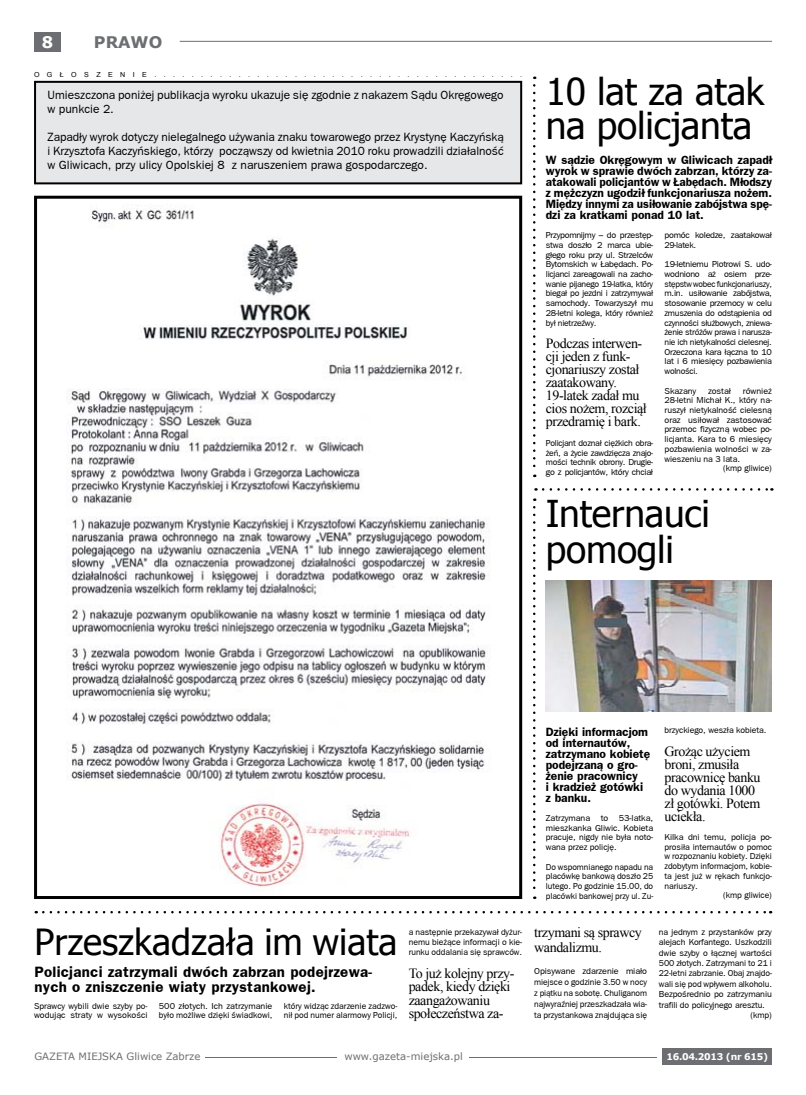
<style>
.page{position:relative;width:806px;height:1095px;background:#fff}
.page>*{position:absolute;margin:0;border:0;box-sizing:border-box;transform-origin:0 0}
.t1{font:37px/34.6px "Tahoma";letter-spacing:-.005em;color:#000}
.t2{font:36px "Tahoma";color:#000}
.t3{font:700 16px "Verdana";color:#6d6e71}
.t4{font:700 16px "Verdana";color:#fff}
.t5{font:700 15px/15.2px "Frankfurt Gothic";letter-spacing:.02em;color:#000}
.t6{font:14px/13px "Times New Roman";letter-spacing:-.03em;color:#000}
.t7{font:700 12px/11px "Frankfurt Gothic";color:#000}
.t8{font:12px/14px "Frankfurt Gothic";color:#000}
.t9{font:10.1px "Verdana";color:#6d6e71}
.t10{font:700 9.3px "Verdana";letter-spacing:-.03em;color:#fff}
.t11{font:8.7px/9.7px "Frankfurt Gothic";letter-spacing:-.005em;color:#000;text-align:justify}
.t12{font:8.7px/9.7px "Frankfurt Gothic";letter-spacing:-.03em;color:#000}
.t13{font:6.9px "Arial";letter-spacing:1.04em;color:#000}
</style>
<div class="page">
<hr style="left:205px;top:1056px;width:131px;height:1px;background:#6d6e71">
<hr style="left:469px;top:1056px;width:187px;height:1px;background:#6d6e71">
<hr style="left:180px;top:41px;width:591px;height:1px;background:#6d6e71">
<div style="left:662px;top:1047px;width:109px;height:17px;background:#6d6e71"></div>
<div style="left:34px;top:32px;width:27px;height:19px;background:#6d6e71"></div>
<svg style="left:533px;top:85px;width:2px;height:392px"></svg>
<img style="left:66px;top:208px;width:422px;height:680px">
<div style="left:34px;top:196px;width:488px;height:702px;border:3px solid #000"></div>
<div style="left:35px;top:82px;width:486px;height:101px;background:#e6e7e8"></div>
<div style="left:34px;top:81px;width:488px;height:103px;border:2px solid #000"></div>
<svg style="left:533px;top:507px;width:2px;height:391px"></svg>
<svg style="left:542px;top:488px;width:229px;height:2px"></svg>
<img style="left:545px;top:580px;width:226px;height:131px">
<svg style="left:43px;top:911px;width:727px;height:2px"></svg>
<h3 class="t4" style="left:42px;top:32px;width:13px">8</h3>
<h3 class="t3" style="left:94px;top:32px;width:70px">PRAWO</h3>
<p class="t13" style="left:34px;top:69px;width:489px">OGŁOSZENIE........................................</p>
<h3 class="t8" style="left:47px;top:87px;width:457px">Umieszczona poniżej publikacja wyroku ukazuje się zgodnie z nakazem Sądu Okręgowego w punkcie 2.</h3>
<p class="t8" style="left:47px;top:129px;width:457px;text-align:justify">Zapadły wyrok dotyczy nielegalnego używania znaku towarowego przez Krystynę Kaczyńską i Krzysztofa Kaczyńskiego, którzy począwszy od kwietnia 2010 roku prowadzili działalność w Gliwicach, przy ulicy Opolskiej 8 z naruszeniem prawa gospodarczego.</p>
<h1 class="t1" style="left:545px;top:72px;width:220px">10 lat za atak na policjanta</h1>
<p class="t7" style="left:545px;top:154px;width:227px;text-align:justify">W sądzie Okręgowym w Gliwicach zapadł wyrok w sprawie dwóch zabrzan, którzy za&shy;atakowali policjantów w Łabędach. Młodszy z mężczyzn ugodził funkcjonariusza nożem.<br>Między innymi za usiłowanie zabójstwa spę&shy;dzi za kratkami ponad 10 lat.</p>
<p class="t11" style="left:545px;top:230px;width:109px">Przypomnijmy – do przestęp&shy;stwa doszło 2 marca ubie&shy;głego roku przy ul. Strzelców Bytomskich w Łabędach. Po&shy;licjanci zareagowali na zacho&shy;wanie pijanego 19-latka, który biegał po jezdni i zatrzymywał samochody. Towarzyszył mu 28-letni kolega, który również był nietrzeźwy.</p>
<h3 class="t6" style="left:545px;top:337px;width:102px">Podczas interwen&shy;cji jeden z funk&shy;cjonariuszy został zaatakowany.<br>19-latek zadał mu cios nożem, rozciął przedramię i bark.</h3>
<p class="t11" style="left:545px;top:438px;width:109px">Policjant doznał ciężkich obra&shy;żeń, a życie zawdzięcza znajo&shy;mości technik obrony. Drugie&shy;go z policjantów, który chciał</p>
<p class="t12" style="left:664px;top:230px;width:109px">pomóc koledze, zaatakował<br>29-latek.</p>
<p class="t11" style="left:664px;top:259px;width:109px">19-letniemu Piotrowi S. udo&shy;wodniono aż osiem prze&shy;stępstw wobec funkcjonariuszy, m.in. usiłowanie zabójstwa, stosowanie przemocy w celu zmuszenia do odstąpienia od czynności służbowych, zniewa&shy;żenie stróżów prawa i narusza&shy;nie ich nietykalności cielesnej.<br>Orzeczona kara łączna to 10 lat i 6 miesięcy pozbawienia wolności.</p>
<p class="t11" style="left:664px;top:385px;width:33px">Skazany</p>
<p class="t11" style="left:707px;top:385px;width:24px">został</p>
<p class="t11" style="left:742px;top:385px;width:31px">również</p>
<p class="t11" style="left:664px;top:395px;width:109px">28-letni Michał K., który na-</p>
<p class="t11" style="left:664px;top:405px;width:109px">ruszył nietykalność cielesną</p>
<p class="t11" style="left:664px;top:414px;width:109px">oraz usiłował zastosować</p>
<p class="t11" style="left:664px;top:424px;width:109px">przemoc fizyczną wobec po-</p>
<p class="t11" style="left:664px;top:434px;width:109px">licjanta. Kara to 6 miesięcy</p>
<p class="t11" style="left:664px;top:444px;width:109px">pozbawienia wolności w za-</p>
<p class="t11" style="left:664px;top:453px;width:77px">wieszeniu na 3 lata.</p>
<p class="t11" style="left:722px;top:463px;width:50px">(kmp gliwice)</p>
<h1 class="t1" style="left:545px;top:493px;width:165px;line-height:36.6px">Internauci pomogli</h1>
<h2 class="t2" style="left:34px;top:917px;width:364px">Przeszkadzała im wiata</h2>
<h3 class="t5" style="left:34px;top:963px;width:339px">Policjanci zatrzymali dwóch zabrzan podejrzewa&shy;nych o zniszczenie wiaty przystankowej.</h3>
<p class="t11" style="left:34px;top:1000px;width:115px">Sprawcy wybili dwie szyby po&shy;wodując straty w wysokości</p>
<p class="t11" style="left:159px;top:1000px;width:115px">500 złotych. Ich zatrzymanie było możliwe dzięki świadkowi,</p>
<p class="t11" style="left:283px;top:1000px;width:115px">który widząc zdarzenie zadzwo&shy;nił pod numer alarmowy Policji,</p>
<p class="t11" style="left:408px;top:926px;width:115px;line-height:10px">a następnie przekazywał dyżur&shy;nemu bieżące informacji o kie&shy;runku oddalania się sprawców.</p>
<h3 class="t6" style="left:408px;top:966px;width:107px;line-height:13.3px">To już kolejny przy&shy;padek, kiedy dzięki zaangażowaniu społeczeństwa za-</h3>
<h3 class="t7" style="left:545px;top:725px;width:106px">Dzięki informacjom od internautów, zatrzymano kobietę podejrzaną o gro&shy;żenie pracownicy<br>i kradzież gotówki z banku.</h3>
<p class="t11" style="left:545px;top:813px;width:109px">Zatrzymana to 53-latka, mieszkanka Gliwic. Kobieta pracuje, nigdy nie była noto&shy;wana przez policję.</p>
<p class="t11" style="left:545px;top:861px;width:109px">Do wspomnianego napadu na placówkę bankową doszło 25 lutego. Po godzinie 15.00, do placówki bankowej przy ul. Zu-</p>
<p class="t11" style="left:664px;top:724px;width:103px">brzyckiego, weszła kobieta.</p>
<h3 class="t6" style="left:664px;top:744px;width:97px">Grożąc użyciem broni, zmusiła pracownicę banku do wydania 1000 zł gotówki. Potem uciekła.</h3>
<p class="t11" style="left:664px;top:831px;width:109px">Kilka dni temu, policja po-</p>
<p class="t11" style="left:664px;top:841px;width:109px">prosiła internautów o pomoc</p>
<p class="t11" style="left:664px;top:851px;width:109px">w rozpoznaniu kobiety. Dzięki</p>
<p class="t11" style="left:664px;top:861px;width:109px">zdobytym informacjom, kobie-</p>
<p class="t11" style="left:664px;top:870px;width:109px">ta jest już w rękach funkcjo-</p>
<p class="t11" style="left:664px;top:880px;width:35px">nariuszy.</p>
<p class="t11" style="left:722px;top:890px;width:50px">(kmp gliwice)</p>
<h3 class="t6" style="left:534px;top:925px;width:109px;line-height:14.4px">trzymani są sprawcy wandalizmu.</h3>
<p class="t11" style="left:534px;top:965px;width:114px;line-height:11.1px">Opisywane zdarzenie miało miejsce o godzinie 3.50 w nocy z piątku na sobotę. Chuliganom najwyraźniej przeszkadzała wia&shy;ta przystankowa znajdująca się</p>
<p class="t11" style="left:658px;top:926px;width:114px">na jednym z przystanków przy</p>
<p class="t11" style="left:658px;top:937px;width:114px">alejach Korfantego. Uszkodzili</p>
<p class="t11" style="left:658px;top:947px;width:114px">dwie szyby o łącznej wartości</p>
<p class="t11" style="left:658px;top:957px;width:114px">500 złotych. Zatrzymani to 21 i</p>
<p class="t11" style="left:658px;top:968px;width:114px">22-letni zabrzanie. Obaj znajdo-</p>
<p class="t11" style="left:658px;top:978px;width:114px">wali się pod wpływem alkoholu.</p>
<p class="t11" style="left:658px;top:989px;width:114px">Bezpośrednio po zatrzymaniu</p>
<p class="t11" style="left:658px;top:999px;width:107px">trafili do policyjnego aresztu.</p>
<p class="t11" style="left:750px;top:1010px;width:23px">(kmp)</p>
<p class="t9" style="left:34px;top:1049px;width:167px">GAZETA MIEJSKA Gliwice Zabrze</p>
<p class="t9" style="left:344px;top:1049px;width:120px">www.gazeta-miejska.pl</p>
<p class="t10" style="left:666px;top:1050px;width:103px">16.04.2013 (NR 615)</p>
</div>
